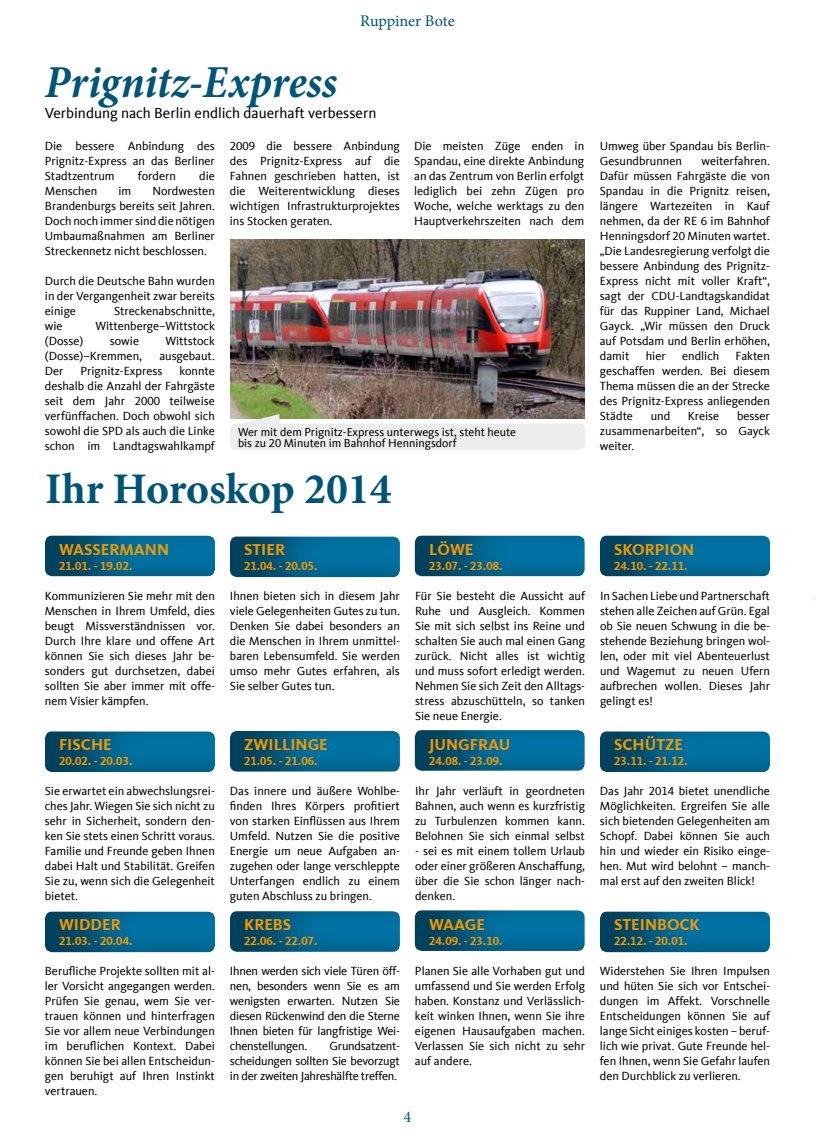
<style>
.page{position:relative;width:815px;height:1141px;background:#fff}
.page>*{position:absolute;margin:0;border:0;box-sizing:border-box;transform-origin:0 0}
.t1{font:italic 700 condensed 46.25px "Minion Pro";color:#005478}
.t2{font:700 43.75px "Minion Pro";color:#005478}
.t3{font:700 16.25px "CDU Kievit Tab";color:#f49800}
.t4{font:16.25px "Minion Pro";letter-spacing:-.01em;color:#005478}
.t5{font:15px "CDU Kievit Tab";color:#000}
.t6{font:12.25px/15px "CDU Kievit Tab";color:#000;text-align:justify}
.t7{font:700 12.25px "CDU Kievit Tab";color:#f49800}
.t8{font:11.88px/11.2px "CDU Kievit Tab";color:#000}
</style>
<div class="page">
<div style="left:43px;top:910px;width:172px;height:44px;background:#000;opacity:.52"></div>
<div style="left:228px;top:910px;width:172px;height:44px;background:#000;opacity:.52"></div>
<div style="left:412px;top:909px;width:173px;height:44px;background:#000;opacity:.52"></div>
<div style="left:598px;top:910px;width:172px;height:44px;background:#000;opacity:.52"></div>
<div style="left:228px;top:535px;width:172px;height:44px;background:#000;opacity:.52"></div>
<div style="left:412px;top:534px;width:173px;height:44px;background:#000;opacity:.52"></div>
<div style="left:598px;top:534px;width:172px;height:44px;background:#000;opacity:.52"></div>
<div style="left:43px;top:730px;width:172px;height:44px;background:#000;opacity:.52"></div>
<div style="left:228px;top:730px;width:172px;height:44px;background:#000;opacity:.52"></div>
<div style="left:412px;top:729px;width:173px;height:44px;background:#000;opacity:.52"></div>
<div style="left:598px;top:730px;width:172px;height:44px;background:#000;opacity:.52"></div>
<div style="left:43px;top:534px;width:172px;height:44px;background:#000;opacity:.52"></div>
<img style="left:230px;top:239px;width:355px;height:180px">
<div style="left:230px;top:424px;width:355px;height:26px;background:#ededed;border-radius:6px"></div>
<svg style="left:236px;top:414px;width:43px;height:10px"></svg>
<h3 class="t4" style="left:360px;top:10px;width:96px">Ruppiner Bote</h3>
<h1 class="t1" style="left:45px;top:50px;width:294px">Prignitz-Express</h1>
<p class="t5" style="left:45px;top:105px;width:333px">Verbindung nach Berlin endlich dauerhaft verbessern</p>
<p class="t6" style="left:45px;top:139px;width:171px">Die bessere Anbindung des Prignitz-Express an das Berliner Stadtzentrum</p>
<p class="t6" style="left:138px;top:169px;width:40px">fordern</p>
<p class="t6" style="left:199px;top:169px;width:17px">die</p>
<p class="t6" style="left:45px;top:184px;width:54px">Menschen</p>
<p class="t6" style="left:118px;top:184px;width:14px">im</p>
<p class="t6" style="left:45px;top:184px;width:172px;text-indent:108px">Nordwesten Brandenburgs bereits seit Jahren.<br>Doch noch immer sind die nötigen Umbaumaßnahmen am Berliner Streckennetz nicht beschlossen.</p>
<p class="t6" style="left:45px;top:274px;width:171px">Durch die Deutsche Bahn wurden in der Vergangenheit zwar bereits einige</p>
<p class="t6" style="left:114px;top:304px;width:102px">Streckenabschnitte,</p>
<p class="t6" style="left:45px;top:319px;width:19px">wie</p>
<p class="t6" style="left:95px;top:319px;width:121px">Wittenberge–Wittstock</p>
<p class="t6" style="left:45px;top:334px;width:40px">(Dosse)</p>
<p class="t6" style="left:110px;top:334px;width:31px">sowie</p>
<p class="t6" style="left:165px;top:334px;width:51px">Wittstock</p>
<p class="t6" style="left:45px;top:349px;width:99px">(Dosse)–Kremmen,</p>
<p class="t6" style="left:159px;top:349px;width:57px">ausgebaut.</p>
<p class="t6" style="left:45px;top:364px;width:20px">Der</p>
<p class="t6" style="left:80px;top:364px;width:83px">Prignitz-Express</p>
<p class="t6" style="left:45px;top:364px;width:172px;text-indent:134px">konnte deshalb die Anzahl der Fahrgäste seit dem Jahr 2000 teilweise verfünffachen. Doch obwohl sich sowohl die SPD als auch die Linke schon im Landtagswahlkampf</p>
<p class="t6" style="left:230px;top:139px;width:172px">2009 die bessere Anbindung des Prignitz-Express auf die Fahnen geschrieben hatten, ist die Weiterentwicklung dieses wichtigen Infrastrukturprojektes ins Stocken geraten.</p>
<p class="t6" style="left:414px;top:139px;width:172px">Die meisten Züge enden in Spandau, eine direkte Anbindung an das Zentrum von Berlin erfolgt lediglich bei zehn Zügen pro Woche, welche werktags zu den Hauptverkehrszeiten nach dem</p>
<p class="t6" style="left:600px;top:139px;width:172px">Umweg über Spandau bis Berlin-<br>Gesundbrunnen</p>
<p class="t6" style="left:600px;top:154px;width:172px;text-indent:102px">weiterfahren.<br>Dafür müssen Fahrgäste die von Spandau in die Prignitz reisen, längere Wartezeiten in Kauf nehmen, da der RE 6 im Bahnhof Henningsdorf 20 Minuten wartet. „Die Landesregierung verfolgt die bessere Anbindung des Prignitz-Express nicht mit voller Kraft“, sagt der CDU-Landtagskandidat für das Ruppiner Land, Michael Gayck. „Wir müssen den Druck auf Potsdam und Berlin erhöhen, damit</p>
<p class="t6" style="left:600px;top:349px;width:171px;text-indent:136px">Fakten geschaffen werden. Bei diesem Thema müssen die an der Strecke des Prignitz-Express anliegenden Städte</p>
<p class="t6" style="left:646px;top:349px;width:21px">hier</p>
<p class="t6" style="left:682px;top:349px;width:39px">endlich</p>
<p class="t6" style="left:600px;top:409px;width:172px;text-indent:137px">besser zusammenarbeiten“, so Gayck weiter.</p>
<p class="t6" style="left:651px;top:409px;width:21px">und</p>
<p class="t6" style="left:688px;top:409px;width:33px">Kreise</p>
<p class="t8" style="left:238px;top:427px;width:280px">Wer mit dem Prignitz-Express unterwegs ist, steht heute bis zu 20 Minuten im Bahnhof Henningsdorf</p>
<h2 class="t2" style="left:45px;top:458px;width:348px">Ihr Horoskop 2014</h2>
<h3 class="t3" style="left:59px;top:540px;width:112px">WASSERMANN</h3>
<p class="t7" style="left:59px;top:559px;width:75px">21.01. - 19.02.</p>
<p class="t6" style="left:45px;top:589px;width:172px">Kommunizieren Sie mehr mit den Menschen in Ihrem Umfeld, dies beugt Missverständnissen vor.<br>Durch Ihre klare und offene Art können Sie sich dieses Jahr be&shy;sonders gut durchsetzen, dabei sollten Sie aber immer mit offe&shy;nem Visier kämpfen.</p>
<h3 class="t3" style="left:59px;top:735px;width:54px">FISCHE</h3>
<p class="t7" style="left:59px;top:754px;width:75px">20.02. - 20.03.</p>
<p class="t6" style="left:45px;top:784px;width:172px">Sie erwartet ein abwechslungsrei&shy;ches Jahr. Wiegen Sie sich nicht zu sehr in Sicherheit, sondern den&shy;ken Sie stets einen Schritt voraus.<br>Familie und Freunde geben Ihnen dabei Halt und Stabilität. Greifen Sie zu, wenn sich die Gelegenheit bietet.</p>
<h3 class="t3" style="left:59px;top:915px;width:63px">WIDDER</h3>
<p class="t7" style="left:59px;top:934px;width:75px">21.03. - 20.04.</p>
<p class="t6" style="left:45px;top:964px;width:172px">Berufliche Projekte sollten mit al&shy;ler Vorsicht angegangen werden.<br>Prüfen Sie genau, wem Sie ver&shy;trauen können und hinterfragen Sie vor allem neue Verbindungen im beruflichen Kontext. Dabei können Sie bei allen Entscheidun&shy;gen beruhigt auf Ihren Instinkt vertrauen.</p>
<h3 class="t3" style="left:244px;top:540px;width:43px">STIER</h3>
<p class="t7" style="left:244px;top:559px;width:75px">21.04. - 20.05.</p>
<p class="t6" style="left:230px;top:589px;width:172px">Ihnen bieten sich in diesem Jahr viele Gelegenheiten Gutes zu tun.<br>Denken Sie dabei besonders an die Menschen in Ihrem unmittel&shy;baren Lebensumfeld. Sie werden umso mehr Gutes erfahren, als Sie selber Gutes tun.</p>
<h3 class="t3" style="left:244px;top:735px;width:85px">ZWILLINGE</h3>
<p class="t7" style="left:244px;top:754px;width:75px">21.05. - 21.06.</p>
<p class="t6" style="left:230px;top:784px;width:172px">Das innere und äußere Wohlbe&shy;finden Ihres Körpers profitiert von starken Einflüssen aus Ihrem Umfeld. Nutzen Sie die positive Energie um neue Aufgaben an&shy;zugehen oder lange verschleppte Unterfangen endlich zu einem guten Abschluss zu bringen.</p>
<h3 class="t3" style="left:244px;top:915px;width:49px">KREBS</h3>
<p class="t7" style="left:244px;top:934px;width:75px">22.06. - 22.07.</p>
<p class="t6" style="left:230px;top:964px;width:172px">Ihnen werden sich viele Türen öff&shy;nen, besonders wenn Sie es am wenigsten erwarten. Nutzen Sie diesen Rückenwind den die Sterne Ihnen bieten für langfristige Wei&shy;chenstellungen.</p>
<p class="t6" style="left:230px;top:1039px;width:171px;text-indent:100px">Grundsatzent&shy;scheidungen sollten Sie bevorzugt in der zweiten Jahreshälfte treffen.</p>
<h3 class="t3" style="left:429px;top:540px;width:46px">LÖWE</h3>
<p class="t7" style="left:429px;top:559px;width:75px">23.07. - 23.08.</p>
<p class="t6" style="left:415px;top:589px;width:172px">Für Sie besteht die Aussicht auf Ruhe und Ausgleich. Kommen Sie mit sich selbst ins Reine und schalten Sie auch mal einen Gang zurück. Nicht alles ist wichtig und muss sofort erledigt werden.<br>Nehmen Sie sich Zeit den Alltags&shy;stress abzuschütteln, so tanken Sie neue Energie.</p>
<h3 class="t3" style="left:429px;top:735px;width:83px">JUNGFRAU</h3>
<p class="t7" style="left:429px;top:754px;width:75px">24.08. - 23.09.</p>
<p class="t6" style="left:415px;top:784px;width:171px">Ihr Jahr verläuft in geordneten Bahnen, auch wenn es kurzfristig zu Turbulenzen kommen kann.<br>Belohnen Sie sich einmal selbst</p>
<p class="t6" style="left:415px;top:844px;width:172px">- sei es mit einem tollem Urlaub oder einer größeren Anschaffung, über die Sie schon länger nach&shy;denken.</p>
<h3 class="t3" style="left:429px;top:915px;width:57px">WAAGE</h3>
<p class="t7" style="left:429px;top:934px;width:75px">24.09. - 23.10.</p>
<p class="t6" style="left:415px;top:964px;width:172px">Planen Sie alle Vorhaben gut und umfassend und Sie werden Erfolg haben. Konstanz und Verlässlich&shy;keit winken Ihnen, wenn Sie ihre eigenen Hausaufgaben machen.<br>Verlassen Sie sich nicht zu sehr auf andere.</p>
<h3 class="t4" style="left:404px;top:1106px;width:9px">4</h3>
<h3 class="t3" style="left:614px;top:540px;width:82px">SKORPION</h3>
<p class="t7" style="left:614px;top:559px;width:75px">24.10. - 22.11.</p>
<p class="t6" style="left:600px;top:589px;width:172px">In Sachen Liebe und Partnerschaft stehen alle Zeichen auf Grün. Egal ob Sie neuen Schwung in die be&shy;stehende Beziehung bringen wol&shy;len, oder mit viel Abenteuerlust und Wagemut zu neuen Ufern aufbrechen wollen. Dieses Jahr gelingt es!</p>
<h3 class="t3" style="left:614px;top:735px;width:70px">SCHÜTZE</h3>
<p class="t7" style="left:614px;top:754px;width:75px">23.11. - 21.12.</p>
<p class="t6" style="left:600px;top:784px;width:172px">Das Jahr 2014 bietet unendliche Möglichkeiten. Ergreifen Sie alle sich bietenden Gelegenheiten am Schopf. Dabei können Sie auch hin und wieder ein Risiko einge&shy;hen. Mut wird belohnt – manch&shy;mal erst auf den zweiten Blick!</p>
<h3 class="t3" style="left:614px;top:915px;width:87px">STEINBOCK</h3>
<p class="t7" style="left:614px;top:934px;width:75px">22.12. - 20.01.</p>
<p class="t6" style="left:600px;top:964px;width:172px">Widerstehen Sie Ihren Impulsen und hüten Sie sich vor Entschei&shy;dungen im Affekt. Vorschnelle Entscheidungen können Sie auf lange Sicht einiges kosten – beruf&shy;lich wie privat. Gute Freunde hel&shy;fen Ihnen, wenn Sie Gefahr laufen den Durchblick zu verlieren.</p>
</div>
